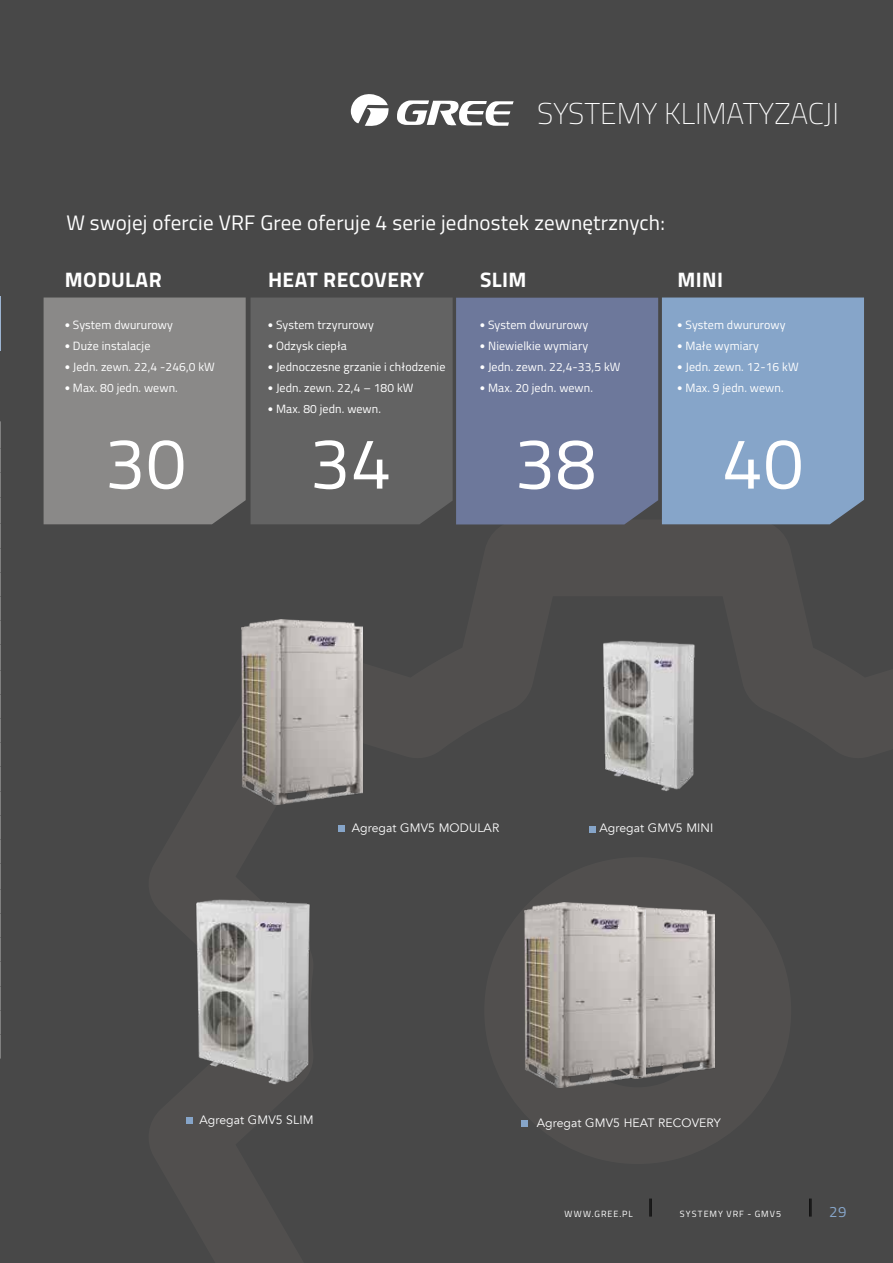
<style>
.page{position:relative;width:893px;height:1263px;background:#484848}
.page>*{position:absolute;margin:0;border:0;box-sizing:border-box;transform-origin:0 0}
.t1{font:72px "Titillium Web";letter-spacing:.01em;color:#fff}
.t2{font:200 30px "Titillium Web";color:#fff}
.t3{font:21px "Titillium Web";letter-spacing:.01em;color:#fff}
.t4{font:700 21px "Titillium Web";letter-spacing:.02em;color:#fff}
.t5{font:15px "Titillium";color:#86a5c9}
.t6{font:12.15px "Avenir";letter-spacing:.01em;color:#fff}
.t7{font:12px "Titillium Web";letter-spacing:.01em;color:#fff}
.t8{font:9px "Titillium";letter-spacing:.115em;color:#fff}
.s1{font-family:"Avenir";font-weight:300;font-size:10.8px}
</style>
<div class="page">
<svg style="left:0;top:421px;width:1px;height:638px"></svg>
<svg style="left:351px;top:94px;width:38px;height:32px"></svg>
<svg style="left:397px;top:100px;width:117px;height:26px"></svg>
<hr style="left:0;top:297px;width:1px;height:54px;background:#9cb4d2">
<img style="left:241px;top:620px;width:121px;height:184px">
<div style="left:662px;top:297px;width:202px;height:227px;background:#86a5c9"></div>
<div style="left:456px;top:298px;width:202px;height:226px;background:#6d789b"></div>
<div style="left:44px;top:297px;width:202px;height:227px;background:#8a8988"></div>
<div style="left:251px;top:297px;width:202px;height:227px;background:#636363"></div>
<img style="left:196px;top:899px;width:114px;height:186px">
<div style="left:589px;top:826px;width:6px;height:7px;background:#86a5c9"></div>
<div style="left:186px;top:1117px;width:6px;height:7px;background:#86a5c9"></div>
<svg style="left:339px;top:825px;width:6px;height:6px"></svg>
<div style="left:521px;top:1120px;width:7px;height:7px;background:#86a5c9"></div>
<img style="left:603px;top:641px;width:92px;height:150px">
<img style="left:645px;top:907px;width:69px;height:171px">
<img style="left:524px;top:903px;width:121px;height:184px">
<h2 class="t2" style="left:537px;top:92px;width:303px">SYSTEMY KLIMATYZACJI</h2>
<h3 class="t3" style="left:66px;top:208px;width:600px">W swojej ofercie VRF Gree oferuje 4 serie jednostek zewnętrznych:</h3>
<h3 class="t4" style="left:65px;top:263px;width:98px">MODULAR</h3>
<p class="t7" style="left:65px;top:316px;width:110px"><span class="s1">•</span> System dwururowy</p>
<p class="t7" style="left:65px;top:337px;width:87px"><span class="s1">•</span> Duże instalacje</p>
<p class="t7" style="left:65px;top:358px;width:152px"><span class="s1">•</span> Jedn. zewn. 22,4 -246,0 kW</p>
<p class="t7" style="left:65px;top:379px;width:115px"><span class="s1">•</span> Max. 80 jedn. wewn.</p>
<h1 class="t1" style="left:105px;top:411px;width:83px">30</h1>
<h3 class="t4" style="left:268px;top:263px;width:158px">HEAT RECOVERY</h3>
<p class="t7" style="left:268px;top:316px;width:108px"><span class="s1">•</span> System trzyrurowy</p>
<p class="t7" style="left:268px;top:337px;width:81px"><span class="s1">•</span> Odzysk ciepła</p>
<p class="t7" style="left:268px;top:358px;width:179px"><span class="s1">•</span> Jednoczesne grzanie i chłodzenie</p>
<p class="t7" style="left:268px;top:379px;width:147px"><span class="s1">•</span> Jedn. zewn. 22,4 – 180 kW</p>
<p class="t7" style="left:268px;top:400px;width:115px"><span class="s1">•</span> Max. 80 jedn. wewn.</p>
<h1 class="t1" style="left:310px;top:411px;width:83px">34</h1>
<h3 class="t4" style="left:480px;top:263px;width:48px">SLIM</h3>
<p class="t7" style="left:480px;top:316px;width:110px"><span class="s1">•</span> System dwururowy</p>
<p class="t7" style="left:480px;top:337px;width:110px"><span class="s1">•</span> Niewielkie wymiary</p>
<p class="t7" style="left:480px;top:358px;width:142px"><span class="s1">•</span> Jedn. zewn. 22,4-33,5 kW</p>
<p class="t7" style="left:480px;top:379px;width:115px"><span class="s1">•</span> Max. 20 jedn. wewn.</p>
<h1 class="t1" style="left:515px;top:411px;width:83px">38</h1>
<h3 class="t4" style="left:677px;top:263px;width:47px">MINI</h3>
<p class="t7" style="left:677px;top:316px;width:110px"><span class="s1">•</span> System dwururowy</p>
<p class="t7" style="left:677px;top:337px;width:83px"><span class="s1">•</span> Małe wymiary</p>
<p class="t7" style="left:677px;top:358px;width:123px"><span class="s1">•</span> Jedn. zewn. 12-16 kW</p>
<p class="t7" style="left:677px;top:379px;width:108px"><span class="s1">•</span> Max. 9 jedn. wewn.</p>
<h1 class="t1" style="left:722px;top:411px;width:83px">40</h1>
<p class="t6" style="left:352px;top:820px;width:149px">Agregat GMV5 MODULAR</p>
<p class="t6" style="left:599px;top:821px;width:115px">Agregat GMV5 MINI</p>
<p class="t6" style="left:199px;top:1112px;width:116px">Agregat GMV5 SLIM</p>
<p class="t6" style="left:537px;top:1116px;width:185px">Agregat GMV5 HEAT RECOVERY</p>
<p class="t8" style="left:565px;top:1207px;width:70px">WWW.GREE.PL</p>
<p class="t8" style="left:680px;top:1207px;width:103px">SYSTEMY VRF - GMV5</p>
<p class="t5" style="left:829px;top:1200px;width:19px">29</p>
</div>
